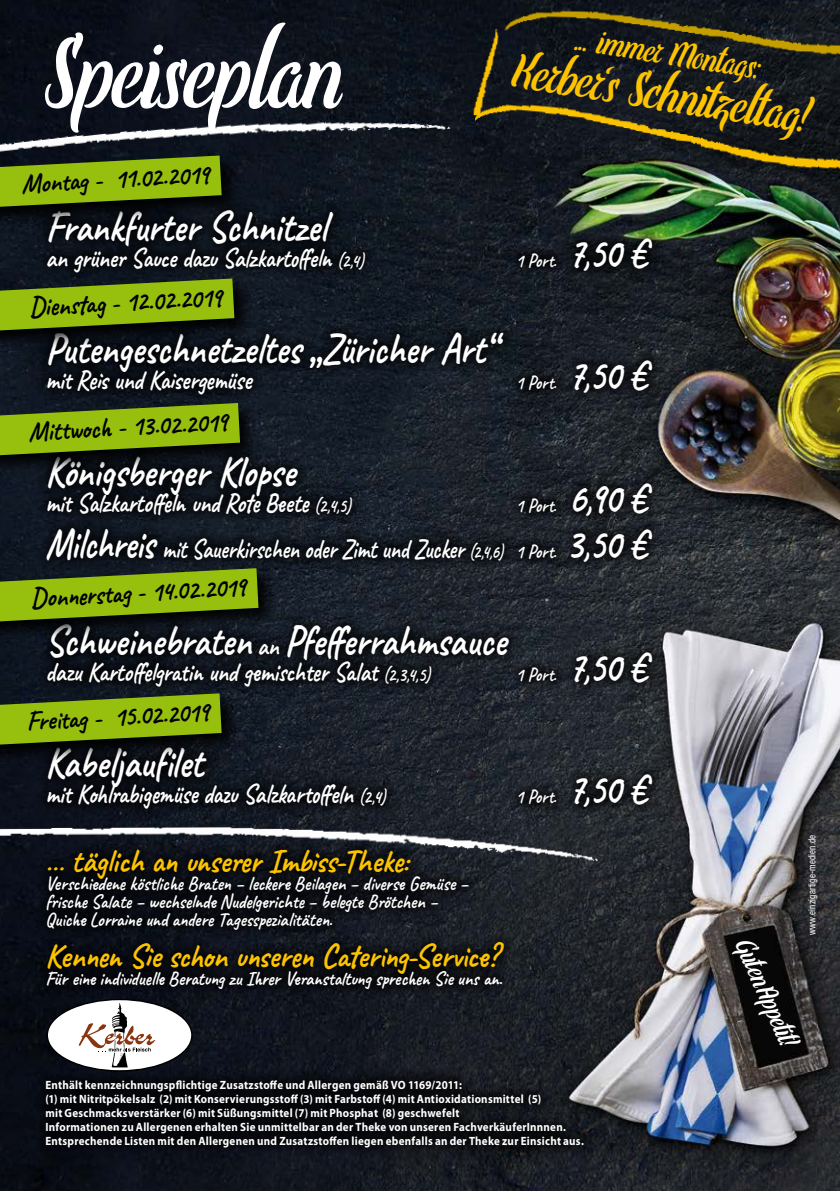
<style>
.page{position:relative;width:840px;height:1191px;background:#fff}
.page>*{position:absolute;margin:0;border:0;box-sizing:border-box;transform-origin:0 0}
.t1{font:92px "Elley";letter-spacing:.005em;color:#fff;scale:.9 1}
.t2{font:46px "Elley";color:#fcc400;scale:.9 1}
.t3{font:700 44px "Caveat";color:#fff;scale:.85 1}
.t4{font:700 34px "Caveat";letter-spacing:-.025em;color:#fcc400;scale:.92 1}
.t5{font:32px "Elley";color:#fcc400;scale:.9 1}
.t6{font:700 28px "Caveat";letter-spacing:-.015em;color:#fff;scale:.85 1}
.t7{font:700 28px "Caveat";color:#000;scale:.92 1}
.t8{font:700 28px "Caveat";letter-spacing:-.015em;color:#fff;scale:.8 1}
.t9{font:26px "Elley";color:#fff;scale:.92 1}
.t10{font:700 20px/18px "Caveat";letter-spacing:-.01em;color:#fff;scale:.92 1}
.t11{font:700 20px "Caveat";letter-spacing:-.01em;color:#fff;scale:.85 1}
.t12{font:700 12px/14px "Myriad Pro";letter-spacing:.02em;color:#fff;scale:.92 1}
.t13{font:condensed 10px "Helvetica Neue";letter-spacing:.015em;color:#fff;scale:.9 1}
.s1{font-size:20px}
.s2{font-size:44px}
.s3{font-size:28px}
</style>
<div class="page">
<img style="left:0;top:0;width:839px;height:1191px">
<div style="left:47px;top:999px;width:145px;height:72px;background:#fff;border-radius:50%"></div>
<svg style="left:78px;top:1003px;width:77px;height:64px"></svg>
<img style="left:0;top:826px;width:616px;height:51px">
<div style="left:34px;top:1067px;width:561px;height:91px;background:#000;opacity:.75"></div>
<div style="left:34px;top:837px;width:482px;height:164px;background:#000;opacity:.75"></div>
<img style="left:0;top:100px;width:452px;height:76px">
<img style="left:452px;top:82px;width:387px;height:119px">
<img style="left:478px;top:0;width:361px;height:113px">
<img style="left:464px;top:29px;width:37px;height:86px">
<div style="left:35px;top:199px;width:629px;height:623px;background:#000;opacity:.75"></div>
<svg style="left:0;top:152px;width:242px;height:76px;background:#070c13"></svg>
<svg style="left:0;top:155px;width:221px;height:52px;background:#74940d"></svg>
<svg style="left:0;top:274px;width:255px;height:79px;background:#090e15"></svg>
<svg style="left:0;top:278px;width:234px;height:52px;background:#75950e"></svg>
<svg style="left:0;top:399px;width:261px;height:79px;background:#0a0e15"></svg>
<svg style="left:0;top:403px;width:240px;height:52px;background:#75950f"></svg>
<svg style="left:0;top:564px;width:279px;height:79px;background:#0c1219"></svg>
<svg style="left:0;top:568px;width:258px;height:53px;background:#74930f"></svg>
<svg style="left:0;top:689px;width:242px;height:79px;background:#0a0e15"></svg>
<svg style="left:0;top:693px;width:221px;height:51px;background:#77970e"></svg>
<h1 class="t1" style="left:45px;top:13px;width:330px">Speiseplan</h1>
<h3 class="t5" style="left:578px;top:17px;width:209px;rotate:9deg">... immer Montags:</h3>
<h2 class="t2" style="left:518px;top:40px;width:333px;rotate:9deg">Kerber‘s Schnit zeltag!</h2>
<h3 class="t7" style="left:20px;top:166px;width:206px;rotate:-3deg">Montag - 11.02.2019</h3>
<h3 class="t3" style="left:45px;top:198px;width:332px">Frankfurter Schnitzel</h3>
<h3 class="t6" style="left:45px;top:240px;width:376px">an grüner Sauce dazu Salzkartoffeln <span class="s1">(2,4)</span></h3>
<h3 class="t11" style="left:515px;top:247px;width:156px">1 Port. <span class="s2">7,50 €</span></h3>
<h3 class="t7" style="left:28px;top:289px;width:211px;rotate:-3deg">Dienstag - 12.02.2019</h3>
<h3 class="t3" style="left:45px;top:321px;width:530px">Putengeschnetzeltes „Züricher Art“</h3>
<h3 class="t6" style="left:45px;top:362px;width:244px">mit Reis und Kaisergemüse</h3>
<h3 class="t11" style="left:515px;top:370px;width:156px">1 Port. <span class="s2">7,50 €</span></h3>
<h3 class="t7" style="left:27px;top:414px;width:218px;rotate:-3deg">Mittwoch - 13.02.2019</h3>
<h3 class="t3" style="left:45px;top:444px;width:295px">Königsberger Klopse</h3>
<h3 class="t6" style="left:45px;top:485px;width:361px">mit Salzkartoffeln und Rote Beete <span class="s1">(2,4,5)</span></h3>
<h3 class="t11" style="left:515px;top:493px;width:156px">1 Port. <span class="s2">6,90 €</span></h3>
<h3 class="t8" style="left:45px;top:531px;width:753px"><span class="s2">Milchreis</span> mit Sauerkirschen oder Zimt und Zucker <span class="s1">(2,4,6) 1 Port.</span> <span class="s2">3,50 €</span></h3>
<h3 class="t7" style="left:30px;top:580px;width:236px;rotate:-3deg">Donnerstag - 14.02.2019</h3>
<h3 class="t3" style="left:45px;top:612px;width:543px">Schweinebraten <span class="s3">an</span> Pfefferrahmsauce</h3>
<h3 class="t6" style="left:45px;top:653px;width:454px">dazu Kartoffelgratin und gemischter Salat <span class="s1">(2,3,4,5)</span></h3>
<h3 class="t11" style="left:515px;top:661px;width:156px">1 Port. <span class="s2">7,50 €</span></h3>
<h3 class="t7" style="left:25px;top:703px;width:200px;rotate:-3deg">Freitag - 15.02.2019</h3>
<h3 class="t3" style="left:45px;top:735px;width:187px">Kabeljaufilet</h3>
<h3 class="t6" style="left:45px;top:776px;width:402px">mit Kohlrabigemüse dazu Salzkartoffeln <span class="s1">(2,4)</span></h3>
<h3 class="t11" style="left:515px;top:784px;width:156px">1 Port. <span class="s2">7,50 €</span></h3>
<h3 class="t4" style="left:45px;top:839px;width:395px">… täglich an unserer Imbiss-Theke:</h3>
<h3 class="t10" style="left:45px;top:874px;width:460px">Verschiedene köstliche Braten – leckere Beilagen – diverse Gemüse – frische Salate – wechselnde Nudelgerichte – belegte Brötchen –<br>Quiche Lorraine und andere Tagesspezialitäten.</h3>
<h3 class="t4" style="left:45px;top:934px;width:493px">Kennen Sie schon unseren Catering-Service?</h3>
<h3 class="t10" style="left:45px;top:969px;width:497px">Für eine individuelle Beratung zu Ihrer Veranstaltung sprechen Sie uns an.</h3>
<p class="t12" style="left:45px;top:1078px;width:586px">Enthält kennzeichnungspflichtige Zusatzstoffe und Allergen gemäß VO 1169/2011:<br>(1) mit Nitritpökelsalz (2) mit Konservierungsstoff (3) mit Farbstoff (4) mit Antioxidationsmittel (5)<br>mit Geschmacksverstärker (6) mit Süßungsmittel (7) mit Phosphat (8) geschwefelt<br>Informationen zu Allergenen erhalten Sie unmittelbar an der Theke von unseren FachverkäuferInnnen.<br>Entsprechende Listen mit den Allergenen und Zusatzstoffen liegen ebenfalls an der Theke zur Einsicht aus.</p>
<p class="t13" style="left:805px;top:935px;width:113px;rotate:-90deg">www.einzigartige-medien.de</p>
<h3 class="t9" style="left:758px;top:932px;width:129px;rotate:66deg">Guten Appetit!</h3>
</div>
